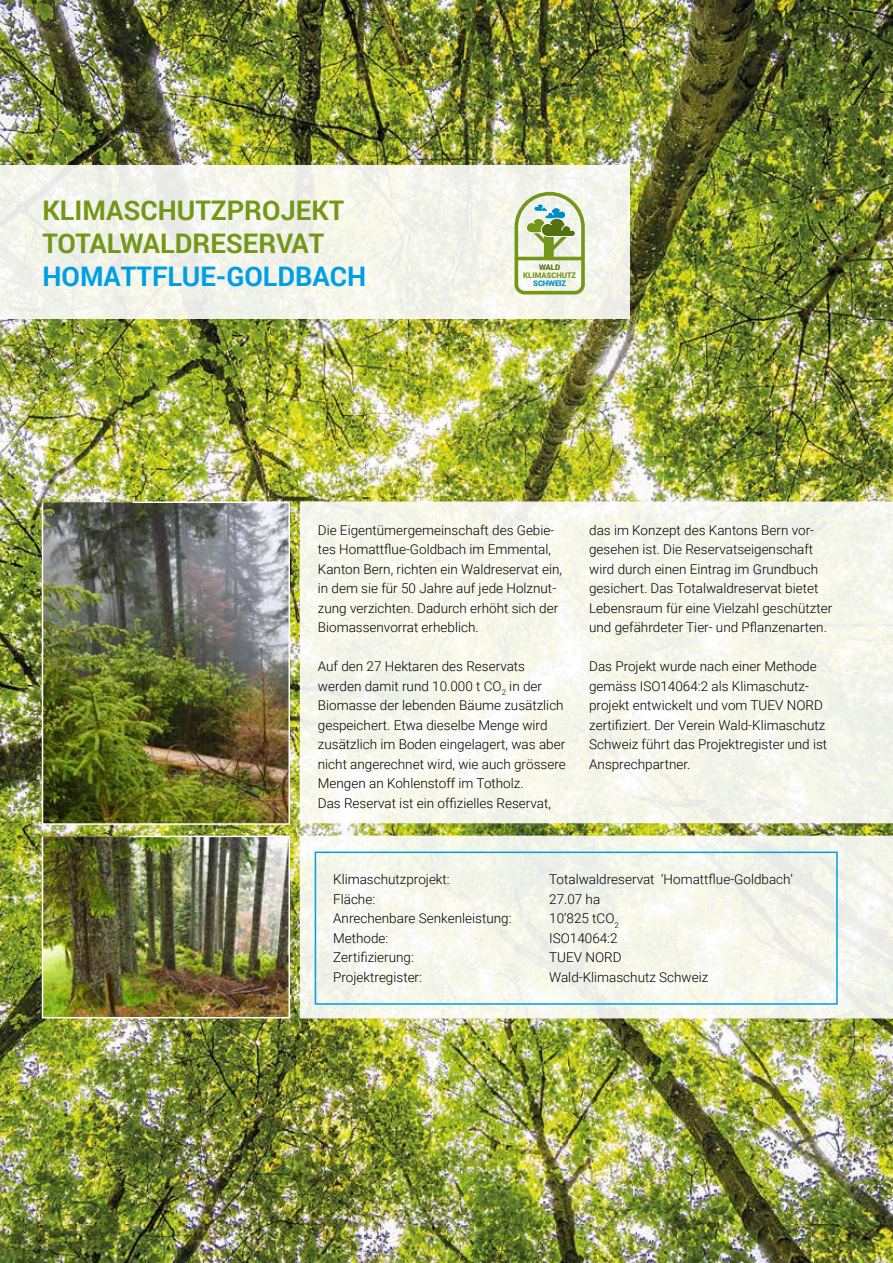
<style>
.page{position:relative;width:893px;height:1263px;background:#fff}
.page>*{position:absolute;margin:0;border:0;box-sizing:border-box;transform-origin:0 0}
.t1{font:700 27px/33px "Roboto";color:#749719}
.t2{font:700 27px "Roboto";color:#009fe3}
.t3{font:300 13.5px/19.5px "Roboto";color:#000}
.t4{font:900 7.8px "Roboto";color:#749719}
.t5{font:900 7.8px "Roboto";letter-spacing:-.015em;color:#008fc5}
.t6{font:900 7.8px "Roboto";color:#547011}
</style>
<div class="page">
<img style="left:0;top:0;width:893px;height:1263px">
<svg style="left:0;top:166px;width:629px;height:153px;fill:#f2f4e9"></svg>
<svg style="left:514px;top:192px;width:71px;height:102px"></svg>
<hr style="left:516px;top:257px;width:67px;height:3px;background:#749719;border-radius:2px">
<svg style="left:300px;top:501px;width:593px;height:322px;fill:#f6f7ea"></svg>
<svg style="left:300px;top:836px;width:593px;height:182px;fill:#f5f6ea"></svg>
<img style="left:41px;top:835px;width:250px;height:184px">
<img style="left:41px;top:501px;width:250px;height:324px">
<div style="left:315px;top:851px;width:523px;height:154px;border:2px solid #009fe3"></div>
<h1 class="t1" style="left:43px;top:193px;width:303px">KLIMASCHUTZPROJEKT<br>TOTALWALDRESERVAT</h1>
<h1 class="t2" style="left:43px;top:257px;width:325px">HOMATTFLUE-GOLDBACH</h1>
<p class="t6" style="left:539px;top:262px;width:22px">WALD</p>
<p class="t4" style="left:523px;top:270px;width:54px">KLIMASCHUTZ</p>
<p class="t5" style="left:533px;top:278px;width:34px">SCHWEIZ</p>
<p class="t3" style="left:318px;top:520px;width:246px">Die Eigentümergemeinschaft des Gebie&shy;tes Homattflue-Goldbach im Emmental, Kanton Bern, richten ein Waldreservat ein, in dem sie für 50 Jahre auf jede Holznut&shy;zung verzichten. Dadurch erhöht sich der Biomassenvorrat erheblich.</p>
<p class="t3" style="left:318px;top:656px;width:250px">Auf den 27 Hektaren des Reservats werden damit rund 10.000 t CO<sub>2</sub> in der Biomasse der lebenden Bäume zusätzlich gespeichert. Etwa dieselbe Menge wird zusätzlich im Boden eingelagert, was aber nicht angerechnet wird, wie auch grössere Mengen an Kohlenstoff im Totholz.<br>Das Reservat ist ein offizielles Reservat,</p>
<p class="t3" style="left:589px;top:520px;width:245px">das im Konzept des Kantons Bern vor&shy;gesehen ist. Die Reservatseigenschaft wird durch einen Eintrag im Grundbuch gesichert. Das Totalwaldreservat bietet Lebensraum für eine Vielzahl geschützter und gefährdeter Tier- und Pflanzenarten.</p>
<p class="t3" style="left:589px;top:656px;width:240px">Das Projekt wurde nach einer Methode gemäss ISO14064:2 als Klimaschutz&shy;projekt entwickelt und vom TUEV NORD zertifiziert. Der Verein Wald-Klimaschutz Schweiz führt das Projektregister und ist Ansprechpartner.</p>
<p class="t3" style="left:333px;top:869px;width:118px">Klimaschutzprojekt:</p>
<p class="t3" style="left:549px;top:869px;width:245px">Totalwaldreservat ‘Homattflue-Goldbach’</p>
<p class="t3" style="left:333px;top:888px;width:44px">Fläche:</p>
<p class="t3" style="left:549px;top:888px;width:53px">27.07 ha</p>
<p class="t3" style="left:333px;top:908px;width:180px">Anrechenbare Senkenleistung:</p>
<p class="t3" style="left:549px;top:908px;width:71px">10‘825 tCO<sub>2</sub></p>
<p class="t3" style="left:333px;top:928px;width:57px">Methode:</p>
<p class="t3" style="left:549px;top:928px;width:70px">ISO14064:2</p>
<p class="t3" style="left:333px;top:947px;width:82px">Zertifizierung:</p>
<p class="t3" style="left:549px;top:947px;width:74px">TUEV NORD</p>
<p class="t3" style="left:333px;top:967px;width:90px">Projektregister:</p>
<p class="t3" style="left:549px;top:967px;width:161px">Wald-Klimaschutz Schweiz</p>
</div>
